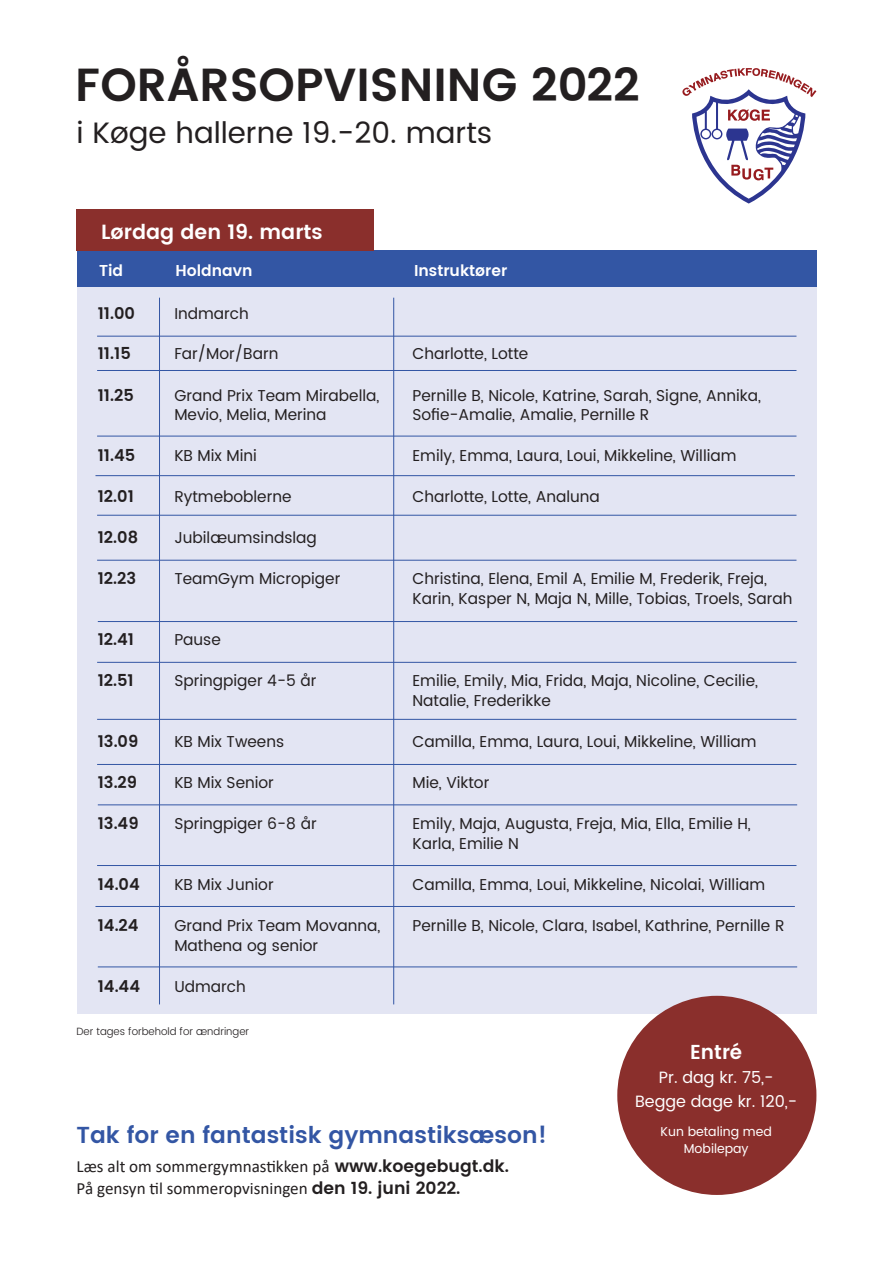
<style>
.page{position:relative;width:893px;height:1263px;background:#fff}
.page>*{position:absolute;margin:0;border:0;box-sizing:border-box;transform-origin:0 0}
.t1{font:600 46.35px "Poppins";color:#231f20}
.t2{font:29.55px "Poppins";color:#231f20}
.t3{font:600 23.1px "Poppins";color:#3356a4}
.t4{font:600 20.55px "Poppins";color:#fff}
.t5{font:600 20.1px "Poppins";color:#fff}
.t6{font:17.1px/22.5px "Calibri";color:#231f20}
.t7{font:600 16.5px "Poppins";color:#231f20}
.t8{font:16.35px/24px "Poppins";color:#fff;text-align:center}
.t9{font:15.75px/19.5px "Poppins";color:#231f20}
.t10{font:600 15.75px "Poppins";color:#fff}
.t11{font:12.9px/17.1px "Poppins";color:#fff;text-align:center}
.t12{font:300 10.5px "Poppins";color:#231f20}
.s1{font-family:"Poppins";font-weight:600}
</style>
<div class="page">
<div style="left:77px;top:262px;width:739px;height:752px;background:#e3e5f3"></div>
<hr style="left:393px;top:298px;width:1px;height:706px;background:#3356a4">
<hr style="left:159px;top:298px;width:1px;height:706px;background:#3356a4">
<hr style="left:97px;top:436px;width:699px;height:1px;background:#3356a4">
<hr style="left:97px;top:336px;width:699px;height:1px;background:#3356a4">
<hr style="left:97px;top:370px;width:699px;height:1px;background:#3356a4">
<hr style="left:95px;top:475px;width:700px;height:1px;background:#3356a4">
<hr style="left:98px;top:621px;width:699px;height:1px;background:#3356a4">
<hr style="left:97px;top:560px;width:699px;height:1px;background:#3356a4">
<hr style="left:97px;top:515px;width:699px;height:1px;background:#3356a4">
<hr style="left:97px;top:662px;width:699px;height:1px;background:#3356a4">
<hr style="left:97px;top:719px;width:699px;height:1px;background:#3356a4">
<hr style="left:97px;top:764px;width:699px;height:1px;background:#3356a4">
<hr style="left:97px;top:865px;width:699px;height:1px;background:#3356a4">
<hr style="left:95px;top:906px;width:700px;height:1px;background:#3356a4">
<hr style="left:98px;top:966px;width:699px;height:1px;background:#3356a4">
<hr style="left:98px;top:804px;width:699px;height:1px;background:#3356a4">
<div style="left:77px;top:251px;width:739px;height:36px;background:#3356a4"></div>
<div style="left:77px;top:209px;width:297px;height:42px;background:#8a2f2c"></div>
<svg style="left:682px;top:68px;width:134px;height:136px"></svg>
<div style="left:617px;top:996px;width:199px;height:199px;background:#8a2f2c;border-radius:50%"></div>
<h1 class="t1" style="left:75px;top:50px;width:566px">FORÅRSOPVISNING 2022</h1>
<h2 class="t2" style="left:77px;top:111px;width:417px">i Køge hallerne 19.-20. marts</h2>
<h3 class="t4" style="left:101px;top:216px;width:223px">Lørdag den 19. marts</h3>
<p class="t10" style="left:99px;top:258px;width:26px">Tid</p>
<p class="t10" style="left:176px;top:258px;width:78px">Holdnavn</p>
<p class="t10" style="left:414px;top:258px;width:95px">Instruktører</p>
<p class="t7" style="left:98px;top:301px;width:39px">11.00</p>
<p class="t9" style="left:174px;top:305px;width:76px">Indmarch</p>
<p class="t7" style="left:98px;top:341px;width:34px">11.15</p>
<p class="t9" style="left:174px;top:345px;width:106px">Far/Mor/Barn</p>
<p class="t9" style="left:412px;top:345px;width:117px">Charlotte, Lotte</p>
<p class="t7" style="left:98px;top:382px;width:38px">11.25</p>
<p class="t9" style="left:174px;top:386px;width:206px">Grand Prix Team Mirabella,</p>
<p class="t9" style="left:412px;top:386px;width:350px">Pernille B, Nicole, Katrine, Sarah, Signe, Annika,</p>
<p class="t9" style="left:174px;top:405px;width:154px">Mevio, Melia, Merina</p>
<p class="t9" style="left:412px;top:405px;width:238px">Sofie-Amalie, Amalie, Pernille R</p>
<p class="t7" style="left:98px;top:443px;width:39px">11.45</p>
<p class="t9" style="left:174px;top:446px;width:84px">KB Mix Mini</p>
<p class="t9" style="left:412px;top:446px;width:326px">Emily, Emma, Laura, Loui, Mikkeline, William</p>
<p class="t7" style="left:98px;top:484px;width:38px">12.01</p>
<p class="t9" style="left:174px;top:487px;width:119px">Rytmeboblerne</p>
<p class="t9" style="left:412px;top:487px;width:189px">Charlotte, Lotte, Analuna</p>
<p class="t7" style="left:98px;top:525px;width:42px">12.08</p>
<p class="t9" style="left:174px;top:529px;width:144px">Jubilæumsindslag</p>
<p class="t7" style="left:98px;top:566px;width:40px">12.23</p>
<p class="t9" style="left:174px;top:570px;width:168px">TeamGym Micropiger</p>
<p class="t9" style="left:412px;top:570px;width:382px">Christina, Elena, Emil A, Emilie M, Frederik, Freja,<br>Karin, Kasper N, Maja N, Mille, Tobias, Troels, Sarah</p>
<p class="t7" style="left:98px;top:627px;width:38px">12.41</p>
<p class="t9" style="left:174px;top:630px;width:48px">Pause</p>
<p class="t7" style="left:98px;top:668px;width:38px">12.51</p>
<p class="t9" style="left:174px;top:671px;width:144px">Springpiger 4-5 år</p>
<p class="t9" style="left:412px;top:671px;width:347px">Emilie, Emily, Mia, Frida, Maja, Nicoline, Cecilie,<br>Natalie, Frederikke</p>
<p class="t7" style="left:98px;top:729px;width:42px">13.09</p>
<p class="t9" style="left:174px;top:732px;width:111px">KB Mix Tweens</p>
<p class="t9" style="left:412px;top:732px;width:346px">Camilla, Emma, Laura, Loui, Mikkeline, William</p>
<p class="t7" style="left:98px;top:770px;width:41px">13.29</p>
<p class="t9" style="left:174px;top:773px;width:101px">KB Mix Senior</p>
<p class="t9" style="left:412px;top:773px;width:78px">Mie, Viktor</p>
<p class="t7" style="left:98px;top:811px;width:42px">13.49</p>
<p class="t9" style="left:174px;top:814px;width:144px">Springpiger 6-8 år</p>
<p class="t9" style="left:412px;top:814px;width:340px">Emily, Maja, Augusta, Freja, Mia, Ella, Emilie H,<br>Karla, Emilie N</p>
<p class="t7" style="left:98px;top:871px;width:43px">14.04</p>
<p class="t9" style="left:174px;top:875px;width:101px">KB Mix Junior</p>
<p class="t9" style="left:412px;top:875px;width:354px">Camilla, Emma, Loui, Mikkeline, Nicolai, William</p>
<p class="t7" style="left:98px;top:912px;width:42px">14.24</p>
<p class="t9" style="left:174px;top:916px;width:208px">Grand Prix Team Movanna,</p>
<p class="t9" style="left:412px;top:916px;width:374px">Pernille B, Nicole, Clara, Isabel, Kathrine, Pernille R</p>
<p class="t9" style="left:174px;top:936px;width:145px">Mathena og senior</p>
<p class="t7" style="left:98px;top:974px;width:44px">14.44</p>
<p class="t9" style="left:174px;top:978px;width:73px">Udmarch</p>
<p class="t12" style="left:77px;top:1024px;width:174px">Der tages forbehold for ændringer</p>
<h3 class="t3" style="left:77px;top:1117px;width:472px">Tak for en fantastisk gymnastiksæson!</h3>
<p class="t6" style="left:77px;top:1154px;width:434px">Læs alt om sommergymnastikken på <span class="s1">www.koegebugt.dk.<br></span>På gensyn til sommeropvisningen <span class="s1">den 19. juni 2022.</span></p>
<p class="t5" style="left:690px;top:1037px;width:54px">Entré</p>
<p class="t8" style="left:635px;top:1066px;width:164px">Pr. dag kr. 75,-<br>Begge dage kr. 120,-</p>
<p class="t11" style="left:660px;top:1123px;width:113px">Kun betaling med<br>Mobilepay</p>
</div>
